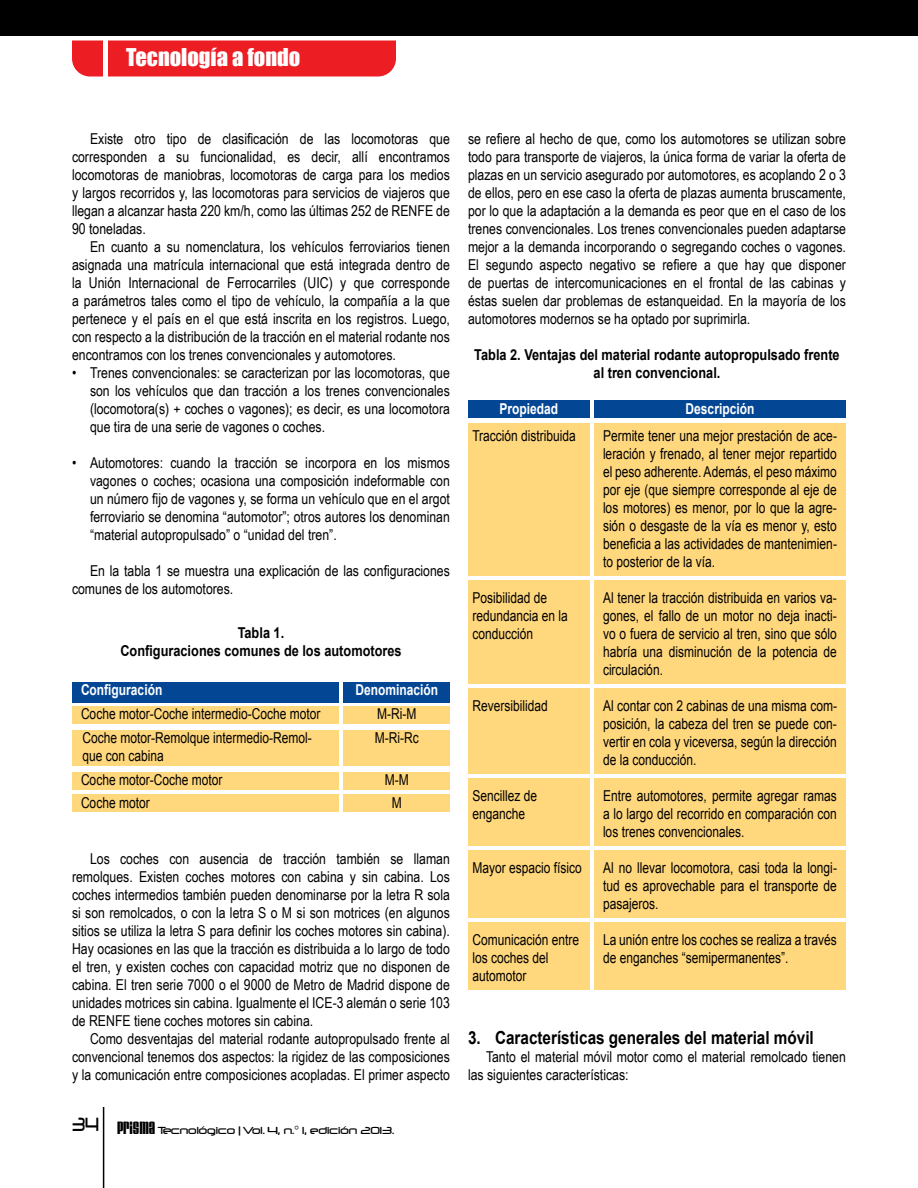
<style>
.page{position:relative;width:918px;height:1188px;background:#fff}
.page>*{position:absolute;margin:0;border:0;box-sizing:border-box;transform-origin:0 0}
.t1{font:22.5px "Impact";color:#fff}
.t2{font:700 18px "Arial";color:#000;scale:.85 1}
.t3{font:15px/18px "Arial Narrow";color:#000;text-align:justify}
.t4{font:15px/18px "Arial";color:#000;scale:.8 1}
.t5{font:700 15px/18px "Arial";color:#000;text-align:center;scale:.85 1}
.t6{font:700 15px "Arial";color:#fff;scale:.8 1}
.t7{font:12px "Neuropol";color:#000}
.s1{font-family:"Velvenda Cooler";font-size:15px}
</style>
<div class="page">
<hr style="left:103px;top:1107px;width:1px;height:81px;background:#000">
<div style="left:72px;top:682px;width:267px;height:21px;background:#034694"></div>
<div style="left:72px;top:794px;width:267px;height:18px;background:#ffd77d"></div>
<div style="left:72px;top:772px;width:267px;height:18px;background:#ffd77d"></div>
<div style="left:72px;top:730px;width:267px;height:36px;background:#ffd77d"></div>
<div style="left:72px;top:706px;width:267px;height:18px;background:#ffd77d"></div>
<div style="left:344px;top:682px;width:106px;height:21px;background:#034694"></div>
<div style="left:344px;top:794px;width:106px;height:18px;background:#ffd77d"></div>
<div style="left:344px;top:772px;width:106px;height:18px;background:#ffd77d"></div>
<div style="left:344px;top:730px;width:106px;height:36px;background:#ffd77d"></div>
<div style="left:344px;top:706px;width:106px;height:18px;background:#ffd77d"></div>
<div style="left:0;top:0;width:918px;height:36px;background:#000"></div>
<div style="left:72px;top:40px;width:324px;height:36px;background:#ed1d24"></div>
<hr style="left:104px;top:39px;width:4px;height:39px;background:#fff">
<div style="left:594px;top:922px;width:252px;height:68px;background:#ffd77d"></div>
<div style="left:594px;top:850px;width:252px;height:68px;background:#ffd77d"></div>
<div style="left:594px;top:778px;width:252px;height:68px;background:#ffd77d"></div>
<div style="left:594px;top:688px;width:252px;height:86px;background:#ffd77d"></div>
<div style="left:594px;top:580px;width:252px;height:104px;background:#ffd77d"></div>
<div style="left:594px;top:423px;width:252px;height:153px;background:#ffd77d"></div>
<div style="left:594px;top:400px;width:252px;height:18px;background:#034694"></div>
<div style="left:468px;top:922px;width:122px;height:68px;background:#ffd77d"></div>
<div style="left:468px;top:850px;width:122px;height:68px;background:#ffd77d"></div>
<div style="left:468px;top:778px;width:122px;height:68px;background:#ffd77d"></div>
<div style="left:468px;top:688px;width:122px;height:86px;background:#ffd77d"></div>
<div style="left:468px;top:580px;width:122px;height:104px;background:#ffd77d"></div>
<div style="left:468px;top:423px;width:122px;height:153px;background:#ffd77d"></div>
<div style="left:468px;top:400px;width:122px;height:18px;background:#034694"></div>
<h1 class="t1" style="left:126px;top:40px;width:176px">Tecnología a fondo</h1>
<p class="t3" style="left:72px;top:129px;width:379px;text-indent:18px">Existe otro tipo de clasificación de las locomotoras que corresponden a su funcionalidad, es decir, allí encontramos locomotoras de maniobras, locomotoras de carga para los medios y largos recorridos y, las locomotoras para servicios de viajeros que llegan a alcanzar hasta 220 km/h, como las últimas 252 de RENFE de 90 toneladas.</p>
<p class="t3" style="left:72px;top:237px;width:380px;text-indent:18px">En cuanto a su nomenclatura, los vehículos ferroviarios tienen asignada una matrícula internacional que está integrada dentro de la Unión Internacional de Ferrocarriles (UIC) y que corresponde a parámetros tales como el tipo de vehículo, la compañía a la que pertenece y el país en el que está inscrita en los registros. Luego, con respecto a la distribución de la tracción en el material rodante nos encontramos con los trenes convencionales y automotores.</p>
<p class="t3" style="left:90px;top:363px;width:362px;text-indent:-18px">• Trenes convencionales: se caracterizan por las locomotoras, que son los vehículos que dan tracción a los trenes convencionales (locomotora(s) + coches o vagones); es decir, es una locomotora que tira de una serie de vagones o coches.</p>
<p class="t3" style="left:90px;top:453px;width:362px;text-indent:-18px">• Automotores: cuando la tracción se incorpora en los mismos vagones o coches; ocasiona una composición indeformable con un número fijo de vagones y, se forma un vehículo que en el argot ferroviario se denomina “automotor”; otros autores los denominan “material autopropulsado” o “unidad del tren”.</p>
<p class="t3" style="left:72px;top:561px;width:379px;text-indent:18px">En la tabla 1 se muestra una explicación de las configuraciones comunes de los automotores.</p>
<p class="t5" style="left:120px;top:625px;width:332px">Tabla 1.<br>Configuraciones comunes de los automotores</p>
<p class="t6" style="left:81px;top:680px;width:103px">Configuración</p>
<p class="t6" style="left:355px;top:680px;width:105px">Denominación</p>
<p class="t4" style="left:81px;top:705px;width:301px">Coche motor-Coche intermedio-Coche motor</p>
<p class="t4" style="left:377px;top:705px;width:51px">M-Ri-M</p>
<p class="t4" style="left:82px;top:729px;width:288px">Coche motor-Remolque intermedio-Remol&shy;que con cabina</p>
<p class="t4" style="left:375px;top:729px;width:56px">M-Ri-Rc</p>
<p class="t4" style="left:81px;top:771px;width:178px">Coche motor-Coche motor</p>
<p class="t4" style="left:385px;top:771px;width:31px">M-M</p>
<p class="t4" style="left:81px;top:794px;width:87px">Coche motor</p>
<p class="t4" style="left:392px;top:794px;width:14px">M</p>
<p class="t3" style="left:72px;top:849px;width:380px;text-indent:18px">Los coches con ausencia de tracción también se llaman remolques. Existen coches motores con cabina y sin cabina. Los coches intermedios también pueden denominarse por la letra R sola si son remolcados, o con la letra S o M si son motrices (en algunos sitios se utiliza la letra S para definir los coches motores sin cabina).<br>Hay ocasiones en las que la tracción es distribuida a lo largo de todo el tren, y existen coches con capacidad motriz que no disponen de cabina. El tren serie 7000 o el 9000 de Metro de Madrid dispone de unidades motrices sin cabina. Igualmente el ICE-3 alemán o serie 103 de RENFE tiene coches motores sin cabina.</p>
<p class="t3" style="left:72px;top:1029px;width:379px;text-indent:18px">Como desventajas del material rodante autopropulsado frente al convencional tenemos dos aspectos: la rigidez de las composiciones y la comunicación entre composiciones acopladas. El primer aspecto</p>
<p class="t7" style="left:72px;top:1124px;width:324px"><sup>34</sup> <span class="s1">PRISMA</span> Tecnológico | Vol. 4, n.° 1, edición 2013.</p>
<p class="t3" style="left:468px;top:129px;width:379px">se refiere al hecho de que, como los automotores se utilizan sobre todo para transporte de viajeros, la única forma de variar la oferta de plazas en un servicio asegurado por automotores, es acoplando 2 o 3 de ellos, pero en ese caso la oferta de plazas aumenta bruscamente, por lo que la adaptación a la demanda es peor que en el caso de los trenes convencionales. Los trenes convencionales pueden adaptarse mejor a la demanda incorporando o segregando coches o vagones.<br>El segundo aspecto negativo se refiere a que hay que disponer de puertas de intercomunicaciones en el frontal de las cabinas y éstas suelen dar problemas de estanqueidad. En la mayoría de los automotores modernos se ha optado por suprimirla.</p>
<p class="t5" style="left:474px;top:346px;width:431px">Tabla 2. Ventajas del material rodante autopropulsado frente al tren convencional.</p>
<p class="t6" style="left:499px;top:399px;width:75px">Propiedad</p>
<p class="t4" style="left:472px;top:427px;width:131px">Tracción distribuida</p>
<p class="t4" style="left:472px;top:589px;width:121px">Posibilidad de redundancia en la conducción</p>
<p class="t4" style="left:472px;top:697px;width:96px">Reversibilidad</p>
<p class="t4" style="left:472px;top:787px;width:82px">Sencillez de enganche</p>
<p class="t4" style="left:472px;top:859px;width:138px">Mayor espacio físico</p>
<p class="t4" style="left:472px;top:931px;width:135px">Comunicación entre los coches del automotor</p>
<p class="t6" style="left:686px;top:399px;width:87px">Descripción</p>
<p class="t4" style="left:603px;top:427px;width:294px;text-align:justify">Permite tener una mejor prestación de ace&shy;leración y frenado, al tener mejor repartido el peso adherente. Además, el peso máximo por eje (que siempre corresponde al eje de los motores) es menor, por lo que la agre&shy;sión o desgaste de la vía es menor y, esto beneficia a las actividades de mantenimien&shy;to posterior de la vía.</p>
<p class="t4" style="left:603px;top:589px;width:294px;text-align:justify">Al tener la tracción distribuida en varios va&shy;gones, el fallo de un motor no deja inacti&shy;vo o fuera de servicio al tren, sino que sólo habría una disminución de la potencia de circulación.</p>
<p class="t4" style="left:603px;top:697px;width:294px;text-align:justify">Al contar con 2 cabinas de una misma com&shy;posición, la cabeza del tren se puede con&shy;vertir en cola y viceversa, según la dirección de la conducción.</p>
<p class="t4" style="left:603px;top:787px;width:294px;text-align:justify">Entre automotores, permite agregar ramas a lo largo del recorrido en comparación con los trenes convencionales.</p>
<p class="t4" style="left:603px;top:859px;width:294px;text-align:justify">Al no llevar locomotora, casi toda la longi&shy;tud es aprovechable para el transporte de pasajeros.</p>
<p class="t4" style="left:603px;top:931px;width:294px">La unión entre los coches se realiza a través de enganches “semipermanentes”.</p>
<p class="t2" style="left:468px;top:1026px;width:408px">3. Características generales del material móvil</p>
<p class="t3" style="left:468px;top:1047px;width:379px;text-indent:18px">Tanto el material móvil motor como el material remolcado tienen las siguientes características:</p>
</div>
